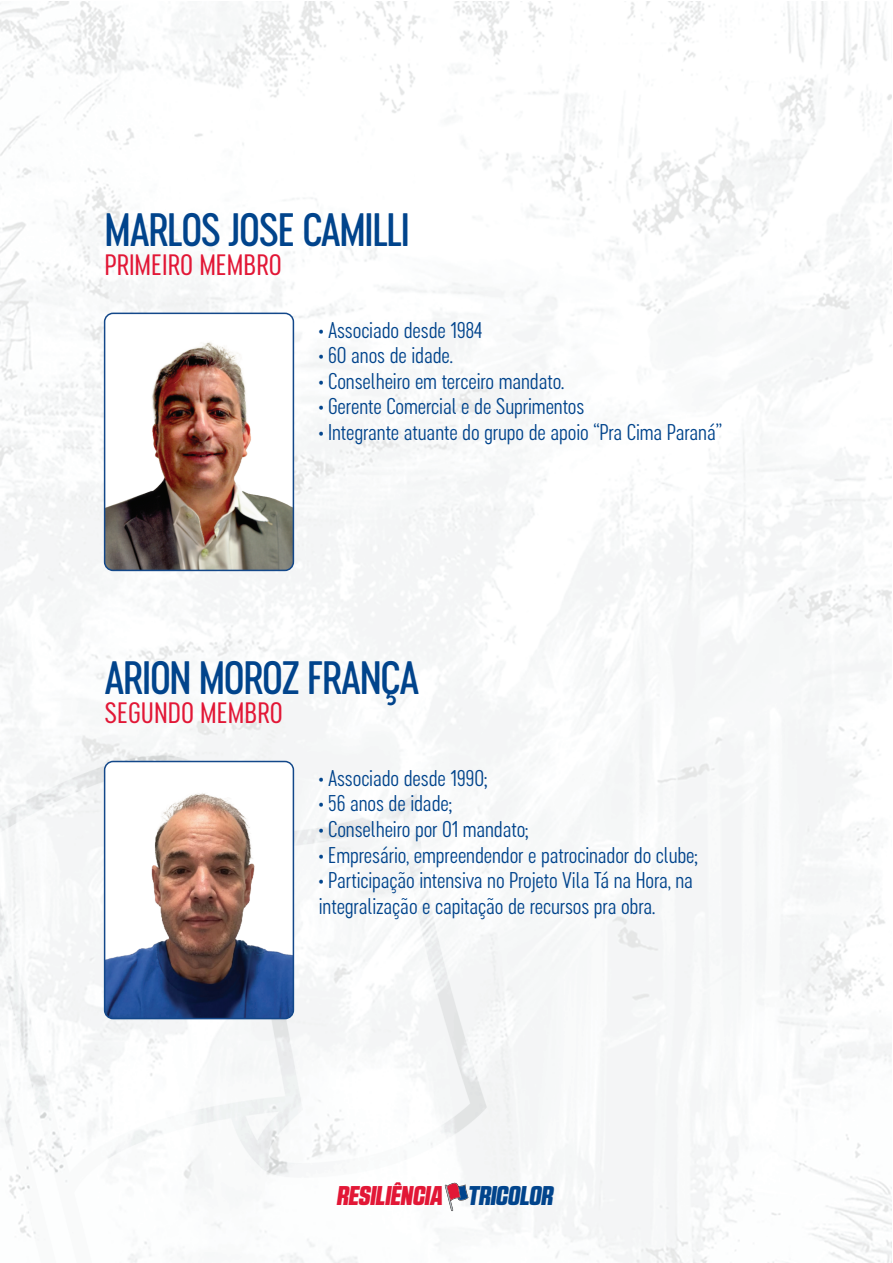
<style>
.page{position:relative;width:893px;height:1263px;background:#fff}
.page>*{position:absolute;margin:0;border:0;box-sizing:border-box;transform-origin:0 0}
.t1{font:42.75px "Cervino Semi Bold Neue";letter-spacing:-.03em;color:#01448c}
.t2{font:27.45px "Cervino Medium Neue";color:#e21736}
.t3{font:italic 900 27.15px "RB No 2.1 a";color:#e21736}
.t4{font:21.3px/25.5px "Cervino Regular Neue";letter-spacing:-.005em;color:#01448c}
.s1{color:#01448c}
</style>
<div class="page">
<img style="left:0;top:1px;width:892px;height:1262px">
<svg style="left:445px;top:1182px;width:23px;height:29px"></svg>
<img style="left:105px;top:313px;width:188px;height:257px">
<div style="left:104px;top:313px;width:190px;height:258px;border:2px solid #13488a;border-radius:9px"></div>
<img style="left:105px;top:761px;width:188px;height:257px">
<div style="left:104px;top:761px;width:190px;height:258px;border:2px solid #13488a;border-radius:9px"></div>
<h1 class="t1" style="left:105px;top:202px;width:307px">MARLOS JOSE CAMILLI</h1>
<p class="t2" style="left:105px;top:247px;width:179px">PRIMEIRO MEMBRO</p>
<p class="t4" style="left:319px;top:318px;width:165px">• Associado desde 1984</p>
<p class="t4" style="left:319px;top:343px;width:136px">• 60 anos de idade.</p>
<p class="t4" style="left:319px;top:369px;width:247px">• Conselheiro em terceiro mandato.</p>
<p class="t4" style="left:319px;top:394px;width:267px">• Gerente Comercial e de Suprimentos</p>
<p class="t4" style="left:319px;top:420px;width:405px">• Integrante atuante do grupo de apoio “Pra Cima Paraná”</p>
<h1 class="t1" style="left:105px;top:650px;width:316px">ARION MOROZ FRANÇA</h1>
<p class="t2" style="left:105px;top:695px;width:180px">SEGUNDO MEMBRO</p>
<p class="t4" style="left:319px;top:766px;width:170px">• Associado desde 1990;</p>
<p class="t4" style="left:319px;top:791px;width:135px">• 56 anos de idade;</p>
<p class="t4" style="left:319px;top:817px;width:211px">• Conselheiro por 01 mandato;</p>
<p class="t4" style="left:319px;top:842px;width:381px">• Empresário, empreendendor e patrocinador do clube;</p>
<p class="t4" style="left:319px;top:868px;width:376px">• Participação intensiva no Projeto Vila Tá na Hora, na integralização e capitação de recursos pra obra.</p>
<p class="t3" style="left:337px;top:1179px;width:217px">RESILIÊNCIA <span class="s1">TRICOLOR</span></p>
</div>
